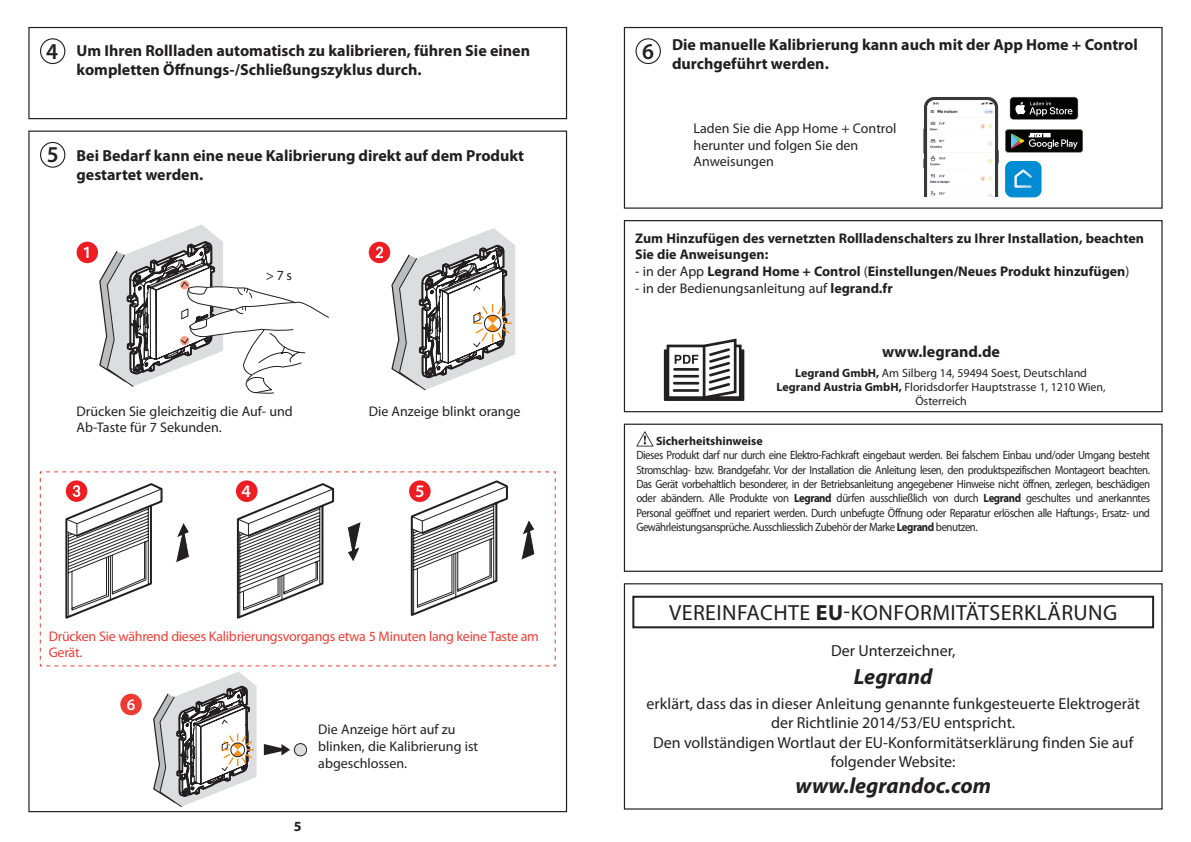
<style>
.page{position:relative;width:1191px;height:842px;background:#fff}
.page>*{position:absolute;margin:0;border:0;box-sizing:border-box;transform-origin:0 0}
.t1{font:600 22.8px "Myriad Pro";color:#231f20}
.t2{font:22px "Myriad Pro";letter-spacing:.02em;color:#231f20}
.t3{font:italic 700 22px "Myriad Pro";color:#231f20}
.t4{font:600 17.6px "Myriad Pro";color:#fff}
.t5{font:600 16.2px "Myriad Pro";color:#fff}
.t6{font:700 16px/19.2px "Myriad Pro";color:#231f20}
.t7{font:16px/19.2px "Myriad Pro";color:#231f20;text-align:center}
.t8{font:14px/16.8px "Myriad Pro";color:#231f20}
.t9{font:700 14px/16.8px "Myriad Pro";color:#231f20}
.t10{font:14px/16.8px "Myriad Pro";letter-spacing:-.02em;color:#ee3e34}
.t11{font:12px/14.4px "Myriad Pro";color:#231f20;text-align:justify;scale:.9 1}
.t12{font:12px/14px "Myriad Pro";color:#231f20;text-align:center}
.t13{font:700 12px "Myriad Pro";color:#231f20}
.s1{font-weight:600;font-size:22.8px}
.s2{font-weight:400}
.s3{font-weight:700}
</style>
<div class="page">
<div style="left:40px;top:38px;width:25px;height:26px;border:1px solid #231f20;border-radius:50%"></div>
<div style="left:28px;top:27px;width:539px;height:92px;border:1px solid #231f20"></div>
<div style="left:40px;top:142px;width:25px;height:26px;border:1px solid #231f20;border-radius:50%"></div>
<svg style="left:77px;top:225px;width:252px;height:169px"></svg>
<svg style="left:369px;top:228px;width:146px;height:163px"></svg>
<svg style="left:40px;top:471px;width:515px;height:195px"></svg>
<div style="left:236px;top:480px;width:21px;height:22px;background:#ee1d23;border-radius:11px"></div>
<div style="left:409px;top:480px;width:21px;height:22px;background:#ee1d23;border-radius:50%"></div>
<div style="left:294px;top:743px;width:13px;height:13px;background:#dcdddf;border-radius:50%"></div>
<div style="left:294px;top:743px;width:13px;height:13px;border:1px solid #231f20;border-radius:50%"></div>
<svg style="left:263px;top:744px;width:27px;height:12px"></svg>
<svg style="left:153px;top:672px;width:104px;height:135px"></svg>
<div style="left:120px;top:694px;width:22px;height:21px;background:#ee3b32;border-radius:50%"></div>
<div style="left:624px;top:27px;width:538px;height:182px;border:1px solid #231f20"></div>
<div style="left:624px;top:220px;width:538px;height:192px;border:1px solid #231f20"></div>
<svg style="left:636px;top:431px;width:17px;height:15px"></svg>
<div style="left:624px;top:424px;width:538px;height:148px;border:1px solid #231f20"></div>
<svg style="left:664px;top:339px;width:80px;height:62px"></svg>
<svg style="left:923px;top:97px;width:75px;height:100px"></svg>
<img style="left:927px;top:100px;width:68px;height:97px">
<svg style="left:1009px;top:97px;width:69px;height:23px;background:#313131"></svg>
<svg style="left:1005px;top:129px;width:78px;height:23px;background:#333633"></svg>
<div style="left:1005px;top:161px;width:36px;height:36px;background:#008cd2;border-radius:7px"></div>
<svg style="left:1014px;top:169px;width:18px;height:19px"></svg>
<div style="left:635px;top:38px;width:26px;height:26px;border:1px solid #231f20;border-radius:50%"></div>
<div style="left:632px;top:596px;width:522px;height:32px;border:2px solid #231f20"></div>
<div style="left:624px;top:583px;width:538px;height:227px;border:1px solid #231f20"></div>
<h3 class="t6" style="left:77px;top:40px;width:455px;text-indent:-30px"><span class="s1">4</span> Um Ihren Rollladen automatisch zu kalibrieren, führen Sie einen kompletten Öffnungs-/Schließungszyklus durch.</h3>
<h1 class="t1" style="left:47px;top:140px;width:13px">5</h1>
<h3 class="t6" style="left:77px;top:146px;width:449px">Bei Bedarf kann eine neue Kalibrierung direkt auf dem Produkt gestartet werden.</h3>
<p class="t8" style="left:266px;top:266px;width:28px">&gt; 7 s</p>
<p class="t8" style="left:77px;top:402px;width:218px">Drücken Sie gleichzeitig die Auf- und<br>Ab-Taste für 7 Sekunden.</p>
<p class="t8" style="left:369px;top:402px;width:153px">Die Anzeige blinkt orange</p>
<h3 class="t4" style="left:241px;top:480px;width:11px">4</h3>
<h3 class="t4" style="left:415px;top:480px;width:11px">5</h3>
<p class="t10" style="left:49px;top:627px;width:491px">Drücken Sie während dieses Kalibrierungsvorgangs etwa 5 Minuten lang keine Taste am<br>Gerät.</p>
<h3 class="t5" style="left:127px;top:694px;width:10px">6</h3>
<p class="t8" style="left:318px;top:721px;width:161px">Die Anzeige hört auf zu blinken, die Kalibrierung ist abgeschlossen.</p>
<p class="t9" style="left:294px;top:817px;width:9px">5</p>
<h1 class="t1" style="left:642px;top:37px;width:13px">6</h1>
<h3 class="t6" style="left:672px;top:35px;width:467px">Die manuelle Kalibrierung kann auch mit der App Home + Control durchgeführt werden.</h3>
<p class="t8" style="left:693px;top:119px;width:204px">Laden Sie die App Home + Control herunter und folgen Sie den<br>Anweisungen</p>
<p class="t9" style="left:635px;top:229px;width:510px">Zum Hinzufügen des vernetzten Rollladenschalters zu Ihrer Installation, beachten<br>Sie die Anweisungen:</p>
<p class="t9" style="left:635px;top:263px;width:496px"><span class="s2">- in der App</span> Legrand Home + Control <span class="s2">(</span>Einstellungen/Neues Produkt hinzufügen<span class="s2">)</span></p>
<p class="t8" style="left:635px;top:280px;width:259px">- in der Bedienungsanleitung auf <span class="s3">legrand.fr</span></p>
<h3 class="t6" style="left:882px;top:342px;width:119px">www.legrand.de</h3>
<p class="t12" style="left:776px;top:366px;width:331px"><span class="s3">Legrand GmbH,</span> Am Silberg 14, 59494 Soest, Deutschland<br><span class="s3">Legrand Austria GmbH,</span> Floridsdorfer Hauptstrasse 1, 1210 Wien,<br>Österreich</p>
<p class="t13" style="left:656px;top:433px;width:108px">Sicherheitshinweise</p>
<p class="t11" style="left:636px;top:448px;width:572px">Dieses Produkt darf nur durch eine Elektro-Fachkraft eingebaut werden. Bei falschem Einbau und/oder Umgang besteht Stromschlag- bzw. Brandgefahr. Vor der Installation die Anleitung lesen, den produktspezifischen Montageort beachten.<br>Das Gerät vorbehaltlich besonderer, in der Betriebsanleitung angegebener Hinweise nicht öffnen, zerlegen, beschädigen oder abändern. Alle Produkte von <span class="s3">Legrand</span> dürfen ausschließlich von durch <span class="s3">Legrand</span> geschultes und anerkanntes Personal geöffnet und repariert werden. Durch unbefugte Öffnung oder Reparatur erlöschen alle Haftungs-, Ersatz- und Gewährleistungsansprüche. Ausschliesslich Zubehör der Marke <span class="s3">Legrand</span> benutzen.</p>
<h2 class="t2" style="left:669px;top:599px;width:450px">VEREINFACHTE <span class="s3">EU</span>-KONFORMITÄTSERKLÄRUNG</h2>
<h3 class="t7" style="left:831px;top:640px;width:126px">Der Unterzeichner,</h3>
<h2 class="t3" style="left:854px;top:663px;width:80px">Legrand</h2>
<h3 class="t7" style="left:646px;top:694px;width:495px">erklärt, dass das in dieser Anleitung genannte funkgesteuerte Elektrogerät der Richtlinie 2014/53/EU entspricht.<br>Den vollständigen Wortlaut der EU-Konformitätserklärung finden Sie auf folgender Website:</h3>
<h2 class="t3" style="left:795px;top:771px;width:197px">www.legrandoc.com</h2>
</div>
